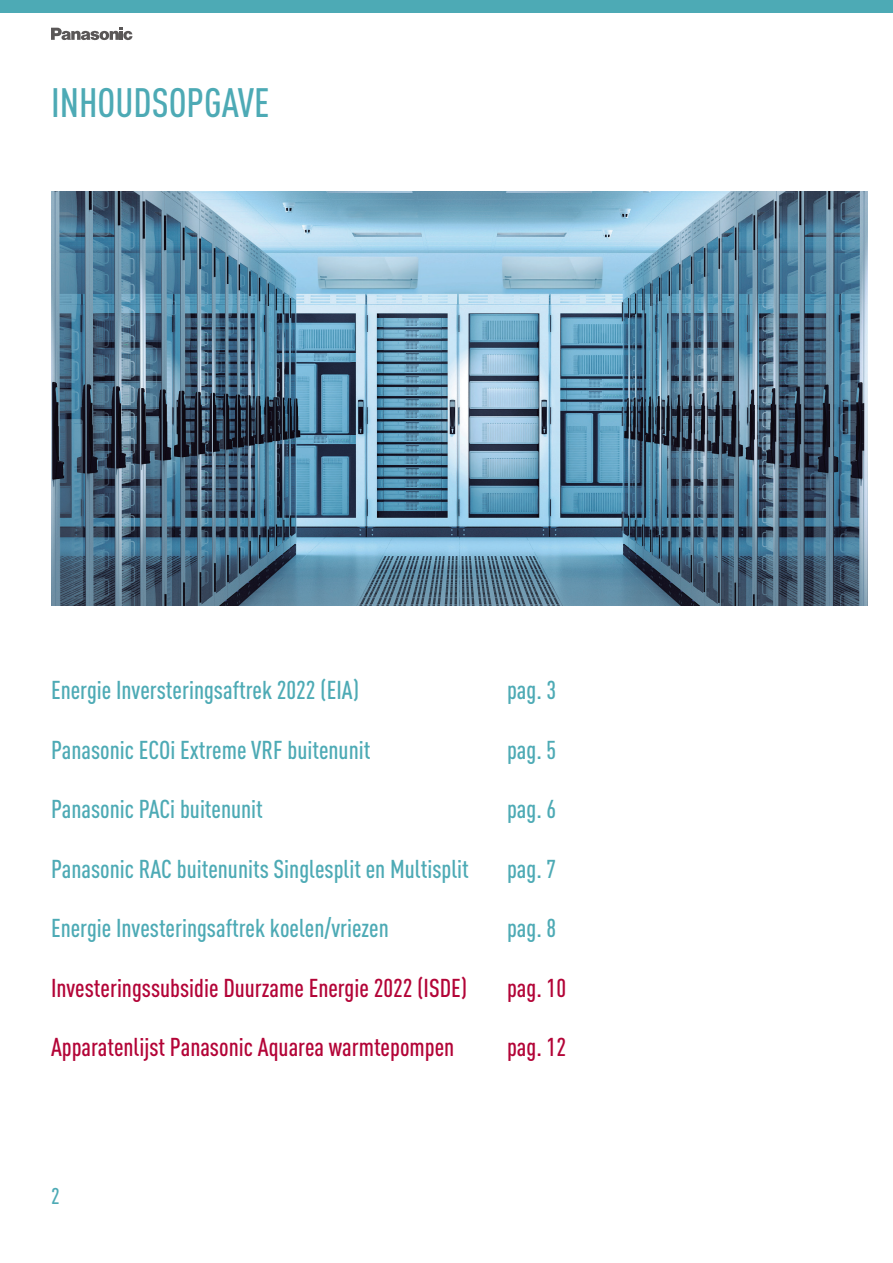
<style>
.page{position:relative;width:893px;height:1263px;background:#fff}
.page>*{position:absolute;margin:0;border:0;box-sizing:border-box;transform-origin:0 0}
._00_17_HEADLINE_27R{font:500 40.5px "DIN Cond";color:#4daab5}
._00_17_TEXT_13M_RAC{font:500 25.5px "DIN Cond";color:#4daab5}
._00_17_TEXT_13M_RAC-2{font:500 25.5px "DIN Cond";color:#b30437}
._01_17_TEXT_11R{font:500 22.5px "DIN Cond";color:#4daab5}
</style>
<div class="page">
<img style="left:51px;top:191px;width:816px;height:415px">
<svg style="left:51px;top:28px;width:81px;height:12px"></svg>
<div style="left:0;top:0;width:893px;height:13px;background:#4daab5"></div>
<p class="_00_17_HEADLINE_27R" style="left:51px;top:79px;width:220px">INHOUDSOPGAVE</p>
<p class="_00_17_TEXT_13M_RAC" style="left:51px;top:675px;width:309px">Energie Inversteringsaftrek 2022 (EIA)</p>
<p class="_00_17_TEXT_13M_RAC" style="left:507px;top:675px;width:51px">pag. 3</p>
<p class="_00_17_TEXT_13M_RAC" style="left:51px;top:734px;width:321px">Panasonic ECOi Extreme VRF buitenunit</p>
<p class="_00_17_TEXT_13M_RAC" style="left:507px;top:734px;width:51px">pag. 5</p>
<p class="_00_17_TEXT_13M_RAC" style="left:51px;top:794px;width:213px">Panasonic PACi buitenunit</p>
<p class="_00_17_TEXT_13M_RAC" style="left:507px;top:794px;width:51px">pag. 6</p>
<p class="_00_17_TEXT_13M_RAC" style="left:51px;top:853px;width:419px">Panasonic RAC buitenunits Singlesplit en Multisplit</p>
<p class="_00_17_TEXT_13M_RAC" style="left:507px;top:853px;width:51px">pag. 7</p>
<p class="_00_17_TEXT_13M_RAC" style="left:51px;top:913px;width:339px">Energie Investeringsaftrek koelen/vriezen</p>
<p class="_00_17_TEXT_13M_RAC" style="left:507px;top:913px;width:51px">pag. 8</p>
<p class="_00_17_TEXT_13M_RAC-2" style="left:51px;top:972px;width:418px">Investeringssubsidie Duurzame Energie 2022 (ISDE)</p>
<p class="_00_17_TEXT_13M_RAC-2" style="left:507px;top:972px;width:61px">pag. 10</p>
<p class="_00_17_TEXT_13M_RAC-2" style="left:51px;top:1032px;width:405px">Apparatenlijst Panasonic Aquarea warmtepompen</p>
<p class="_00_17_TEXT_13M_RAC-2" style="left:507px;top:1032px;width:61px">pag. 12</p>
<p class="_01_17_TEXT_11R" style="left:51px;top:1183px;width:10px">2</p>
</div>
